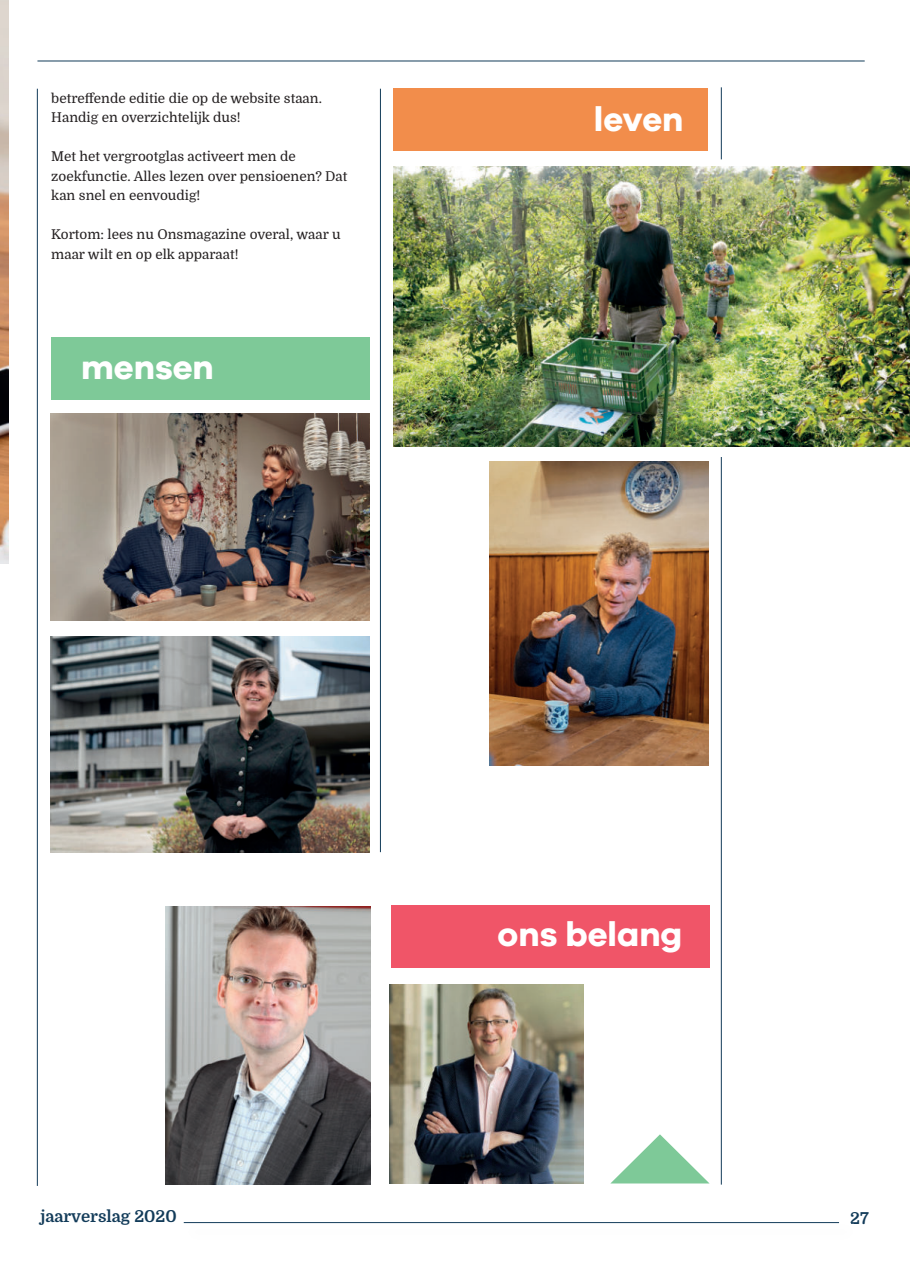
<style>
.page{position:relative;width:910px;height:1280px;background:#fff}
.page>*{position:absolute;margin:0;border:0;box-sizing:border-box;transform-origin:0 0}
.t1{font:700 34.5px "Galano Grotesque DEMO";color:#fff}
.t2{font:700 16.5px "Domine";color:#123b59}
.t3{font:13.5px/19.5px "Domine";color:#231f20}
</style>
<div class="page">
<hr style="left:37px;top:89px;width:1px;height:1097px;background:#123b59">
<hr style="left:380px;top:89px;width:1px;height:763px;background:#123b59">
<hr style="left:184px;top:1222px;width:655px;height:1px;background:#123b59">
<hr style="left:37px;top:61px;width:828px;height:1px;background:#123b59">
<svg style="left:611px;top:1134px;width:98px;height:49px"></svg>
<img style="left:0;top:0;width:9px;height:564px">
<img style="left:490px;top:462px;width:218px;height:303px">
<img style="left:393px;top:167px;width:517px;height:280px">
<img style="left:50px;top:414px;width:320px;height:207px">
<img style="left:50px;top:636px;width:319px;height:216px">
<img style="left:389px;top:984px;width:195px;height:199px">
<img style="left:166px;top:906px;width:205px;height:278px">
<div style="left:51px;top:337px;width:318px;height:62px;background:#7ec998"></div>
<div style="left:393px;top:88px;width:315px;height:62px;background:#f28d4b"></div>
<div style="left:391px;top:905px;width:319px;height:62px;background:#f05568"></div>
<hr style="left:721px;top:87px;width:1px;height:72px;background:#123b59">
<hr style="left:721px;top:457px;width:1px;height:727px;background:#123b59">
<p class="t3" style="left:51px;top:88px;width:272px">betreffende editie die op de website staan.<br>Handig en overzichtelijk dus!</p>
<p class="t3" style="left:51px;top:147px;width:298px">Met het vergrootglas activeert men de zoekfunctie. Alles lezen over pensioenen? Dat kan snel en eenvoudig!</p>
<p class="t3" style="left:51px;top:225px;width:291px">Kortom: lees nu Onsmagazine overal, waar u maar wilt en op elk apparaat!</p>
<h1 class="t1" style="left:81px;top:353px;width:134px">mensen</h1>
<h1 class="t1" style="left:594px;top:105px;width:91px">leven</h1>
<p class="t2" style="left:40px;top:1207px;width:138px">jaarverslag 2020</p>
<h1 class="t1" style="left:498px;top:920px;width:186px">ons belang</h1>
<p class="t2" style="left:850px;top:1209px;width:20px">27</p>
</div>
